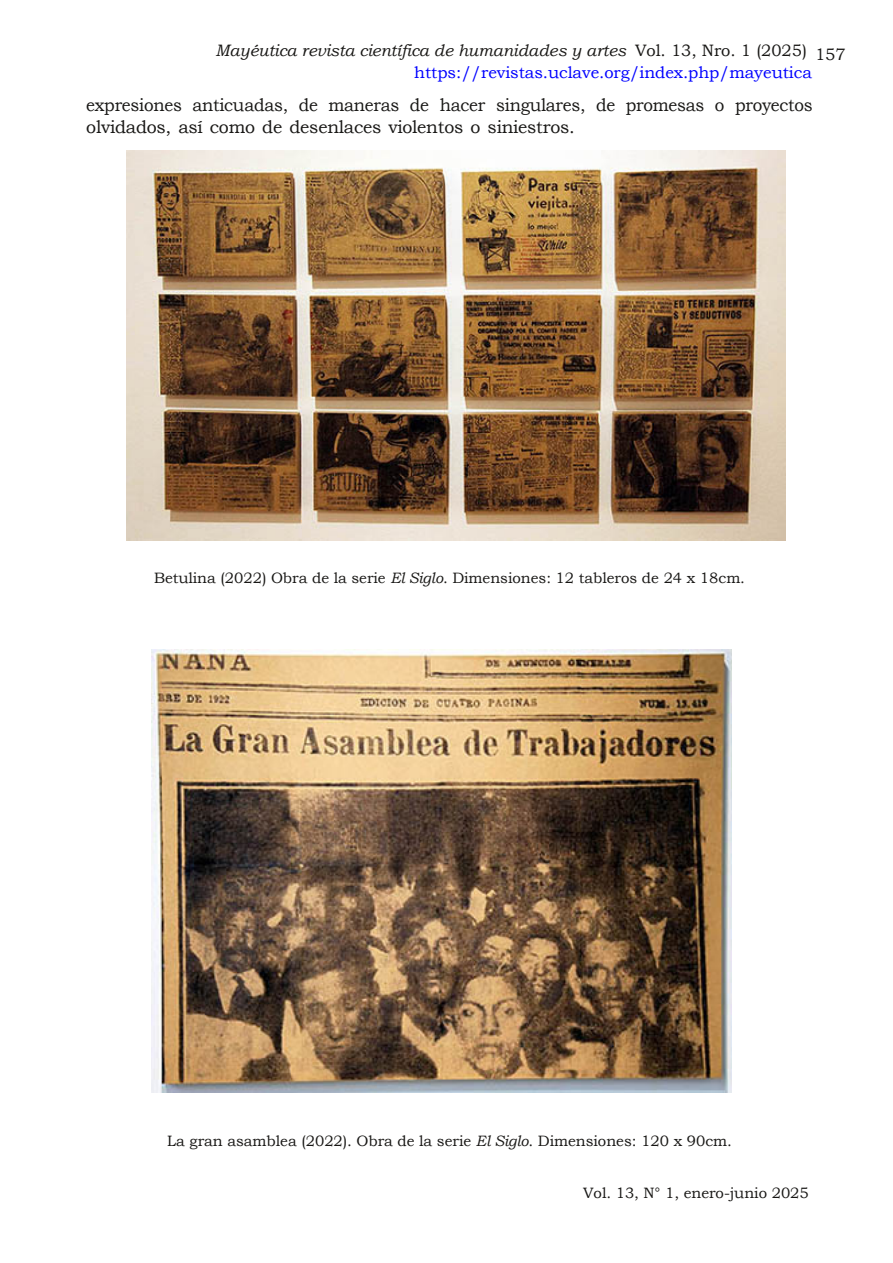
<style>
.page{position:relative;width:893px;height:1263px;background:#fff}
.page>*{position:absolute;margin:0;border:0;box-sizing:border-box;transform-origin:0 0}
.t1{font:18px/22.5px "Bookman Old Style";letter-spacing:-.015em;color:#181715;scale:.95 1}
.t2{font:16.5px/22.5px "Bookman Old Style";letter-spacing:-.005em;color:#00f}
.t3{font:15px "Bookman Old Style";color:#181715}
.s1{font-style:italic;color:#181715}
.s2{color:#181715}
.s3{font-style:italic}
</style>
<div class="page">
<img style="left:151px;top:649px;width:581px;height:444px">
<img style="left:126px;top:150px;width:659px;height:391px">
<p class="t2" style="left:414px;top:39px;width:433px;text-indent:-199px"><span class="s1">Mayéutica revista científica de humanidades y artes</span> <span class="s2">Vol. 13, Nro. 1 (2025) 157 </span>https://revistas.uclave.org/index.php/mayeutica</p>
<p class="t1" style="left:86px;top:93px;width:766px">expresiones anticuadas, de maneras de hacer singulares, de promesas o proyectos olvidados, así como de desenlaces violentos o siniestros.</p>
<p class="t3" style="left:154px;top:569px;width:592px">Betulina (2022) Obra de la serie <span class="s3">El Siglo</span>. Dimensiones: 12 tableros de 24 x 18cm.</p>
<p class="t3" style="left:167px;top:1132px;width:566px">La gran asamblea (2022). Obra de la serie <span class="s3">El Siglo</span>. Dimensiones: 120 x 90cm.</p>
<p class="t3" style="left:583px;top:1184px;width:227px">Vol. 13, N° 1, enero-junio 2025</p>
</div>
